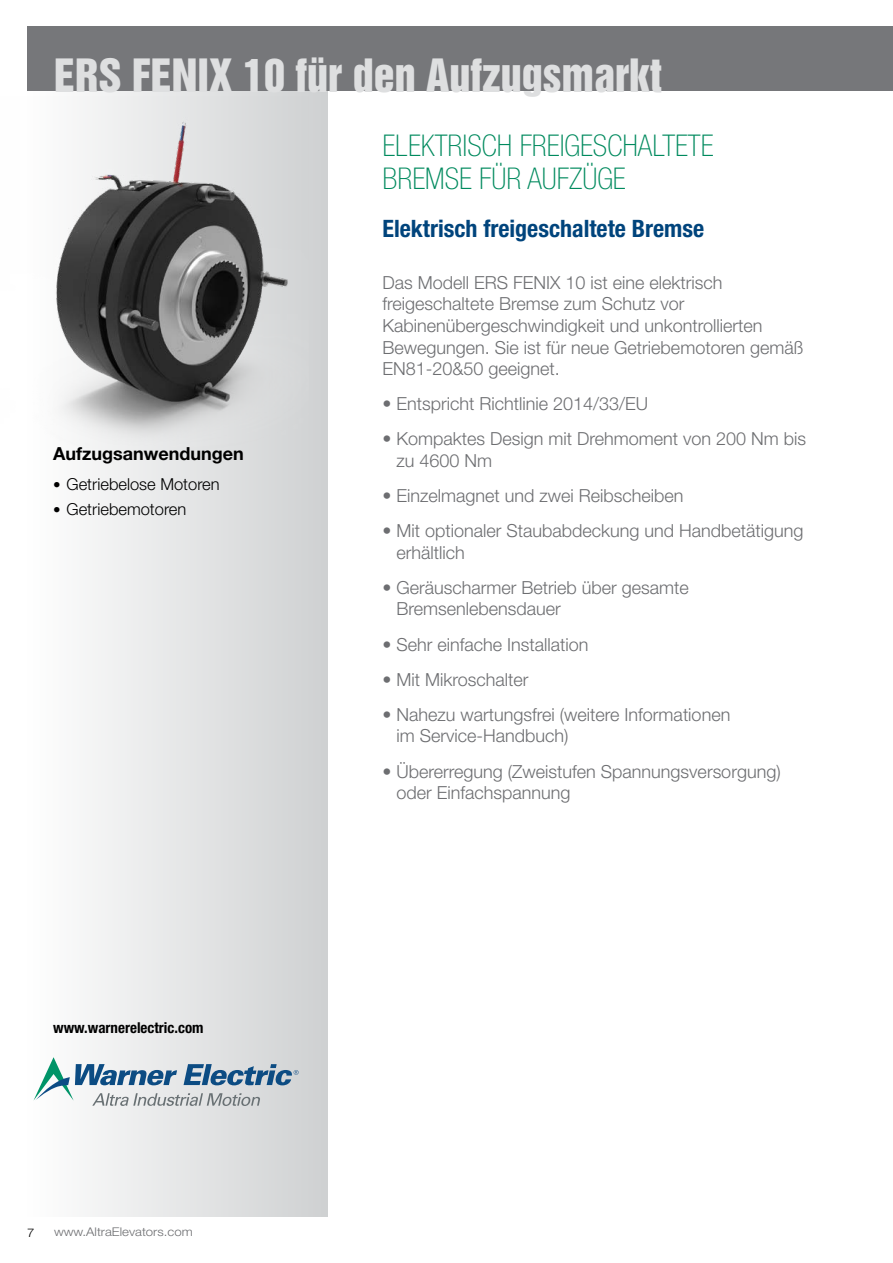
<style>
.page{position:relative;width:893px;height:1263px;background:#fff}
.page>*{position:absolute;margin:0;border:0;box-sizing:border-box;transform-origin:0 0}
.t1{font:42px "Helvetica Inserat LT Std";color:#dedfe0}
.t2{font:100 condensed 30px/33px "Helvetica Neue LT Std";color:#008a5e}
.t3{font:700 condensed 24px "Helvetica Neue LT Std";color:#00447c}
.t4{font:300 18px/21.6px "Helvetica Neue LT Std";color:#6d6e71}
.t5{font:700 18px "Helvetica Neue LT Std";color:#000}
.t6{font:300 16.5px "Helvetica Neue LT Std";color:#000}
.t7{font:700 condensed 15px "Helvetica Neue LT Std";color:#000}
.t8{font:300 12px "Helvetica Neue LT Std";color:#6d6e71;scale:1.1 1}
.t9{font:300 12px "Helvetica Neue LT Std";color:#000;scale:1.1 1}
.s1{font-size:15px}
</style>
<div class="page">
<div style="left:27px;top:80px;width:300px;height:1137px;background:linear-gradient(to right,#fefefe,#cfd1d2)"></div>
<div style="left:27px;top:27px;width:866px;height:64px;background:#76777a"></div>
<img style="left:27px;top:96px;width:282px;height:357px">
<svg style="left:34px;top:1057px;width:265px;height:49px"></svg>
<p class="t1" style="left:54px;top:51px;width:609px">ERS FENIX 10 für den Aufzugsmarkt</p>
<p class="t2" style="left:382px;top:129px;width:332px">ELEKTRISCH FREIGESCHALTETE<br>BREMSE FÜR AUFZÜGE</p>
<p class="t3" style="left:382px;top:214px;width:323px">Elektrisch freigeschaltete Bremse</p>
<p class="t4" style="left:382px;top:271px;width:422px">Das Modell ERS FENIX 10 ist eine elektrisch freigeschaltete Bremse zum Schutz vor Kabinenübergeschwindigkeit und unkontrollierten Bewegungen. Sie ist für neue Getriebemotoren gemäß EN81-20&amp;50 geeignet.</p>
<p class="t4" style="left:382px;top:393px;width:267px">• Entspricht Richtlinie 2014/33/EU</p>
<p class="t4" style="left:397px;top:428px;width:411px;text-indent:-14px">• Kompaktes Design mit Drehmoment von 200 Nm bis zu 4600 Nm</p>
<p class="t4" style="left:382px;top:484px;width:303px">• Einzelmagnet und zwei Reibscheiben</p>
<p class="t4" style="left:397px;top:520px;width:409px;text-indent:-14px">• Mit optionaler Staubabdeckung und Handbetätigung erhältlich</p>
<p class="t4" style="left:397px;top:576px;width:294px;text-indent:-14px">• Geräuscharmer Betrieb über gesamte<br>Bremsenlebensdauer</p>
<p class="t4" style="left:382px;top:633px;width:208px">• Sehr einfache Installation</p>
<p class="t4" style="left:382px;top:668px;width:148px">• Mit Mikroschalter</p>
<p class="t4" style="left:397px;top:703px;width:335px;text-indent:-14px">• Nahezu wartungsfrei (weitere Informationen im Service-Handbuch)</p>
<p class="t4" style="left:397px;top:760px;width:386px;text-indent:-14px">• Übererregung (Zweistufen Spannungsversorgung) oder Einfachspannung</p>
<p class="t5" style="left:53px;top:442px;width:192px">Aufzugsanwendungen</p>
<p class="t6" style="left:53px;top:474px;width:168px"><span class="s1">•</span> Getriebelose Motoren</p>
<p class="t6" style="left:53px;top:499px;width:135px"><span class="s1">•</span> Getriebemotoren</p>
<p class="t7" style="left:53px;top:1018px;width:152px">www.warnerelectric.com</p>
<p class="t9" style="left:27px;top:1226px;width:8px">7</p>
<p class="t8" style="left:54px;top:1225px;width:128px">www.AltraElevators.com</p>
</div>
